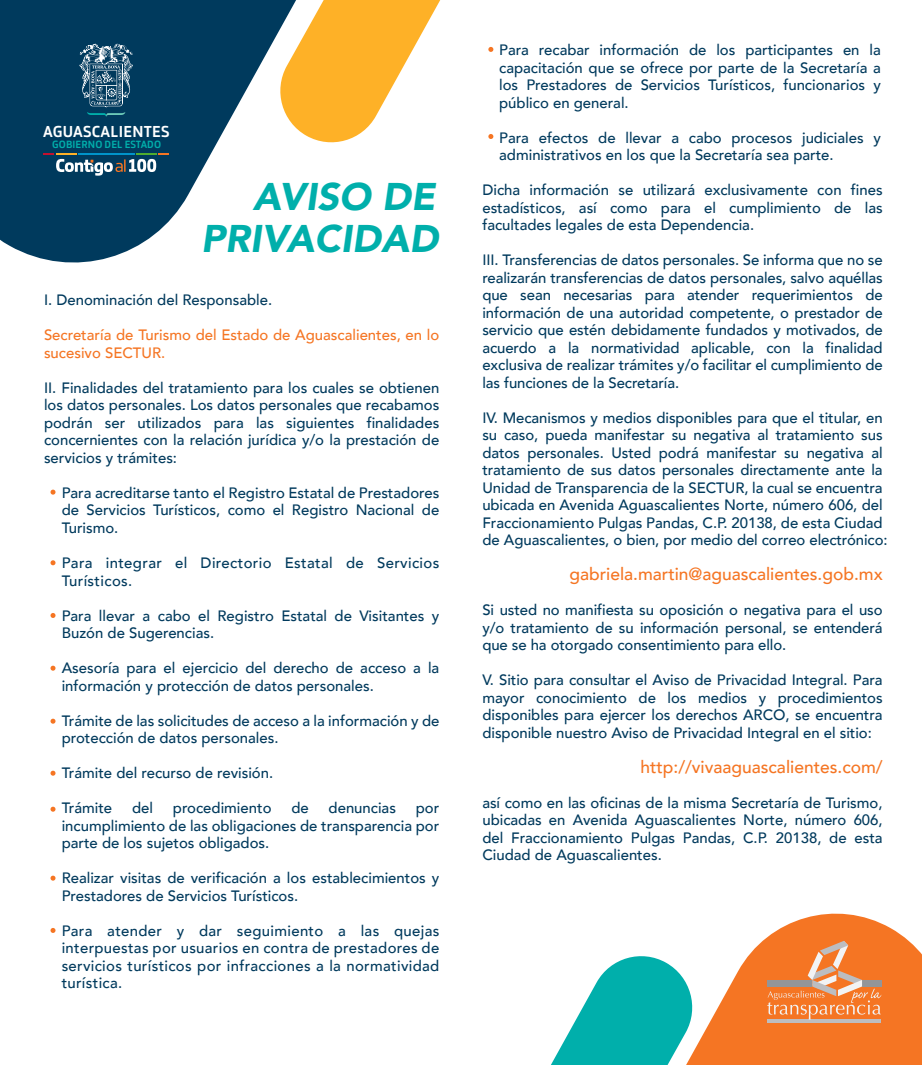
<style>
.page{position:relative;width:922px;height:1065px;background:#fff}
.page>*{position:absolute;margin:0;border:0;box-sizing:border-box;transform-origin:0 0}
.t1{font:italic 900 38.5px/42.5px "Avenir";color:#00afab;text-align:right}
.t2{font:500 17.5px "Avenir";color:#f57523}
.t3{font:700 16.7px "Bronkoh";letter-spacing:.02em;color:#fff}
.t4{font:500 15px/17.5px "Avenir";color:#003a5d;text-align:justify}
.t5{font:500 15px/17.5px "Avenir";color:#f57523}
.t6{font:500 15px/17.5px "Avenir";letter-spacing:.025em;color:#003a5d}
.t7{font:700 11.05px "Bronkoh";letter-spacing:.015em;color:#00afab}
</style>
<div class="page">
<svg style="left:0;top:0;width:273px;height:263px;fill:#003a5d"></svg>
<svg style="left:273px;top:0;width:168px;height:143px"></svg>
<svg style="left:551px;top:913px;width:370px;height:152px"></svg>
<svg style="left:79px;top:44px;width:54px;height:73px;background:#3d6a84"></svg>
<svg style="left:43px;top:153px;width:126px;height:23px;background:#426b7f"></svg>
<hr style="left:767px;top:1019px;width:114px;height:4px;background:#bcbdc0">
<svg style="left:767px;top:941px;width:114px;height:79px;background:#eb8a4d"></svg>
<svg style="left:50px;top:490px;width:5px;height:5px"></svg>
<svg style="left:50px;top:560px;width:5px;height:5px"></svg>
<svg style="left:50px;top:613px;width:5px;height:5px"></svg>
<svg style="left:50px;top:666px;width:5px;height:5px"></svg>
<svg style="left:50px;top:719px;width:5px;height:5px"></svg>
<svg style="left:50px;top:771px;width:5px;height:5px"></svg>
<svg style="left:50px;top:807px;width:5px;height:5px"></svg>
<svg style="left:50px;top:876px;width:5px;height:5px"></svg>
<svg style="left:50px;top:928px;width:5px;height:5px"></svg>
<svg style="left:488px;top:47px;width:5px;height:5px"></svg>
<svg style="left:488px;top:134px;width:5px;height:5px"></svg>
<p class="t3" style="left:43px;top:122px;width:128px">AGUASCALIENTES</p>
<p class="t7" style="left:52px;top:138px;width:110px">GOBIERNO DEL ESTADO</p>
<h1 class="t1" style="left:201px;top:175px;width:239px">AVISO DE<br>PRIVACIDAD</h1>
<p class="t4" style="left:44px;top:291px;width:230px">I. Denominación del Responsable.</p>
<p class="t5" style="left:44px;top:326px;width:397px">Secretaría de Turismo del Estado de Aguascalientes, en lo sucesivo SECTUR.</p>
<p class="t4" style="left:44px;top:378px;width:397px">II. Finalidades del tratamiento para los cuales se obtienen los datos personales. Los datos personales que recabamos podrán ser utilizados para las siguientes finalidades concernientes con la relación jurídica y/o la prestación de servicios y trámites:</p>
<p class="t4" style="left:62px;top:483px;width:379px">Para acreditarse tanto el Registro Estatal de Prestadores de Servicios Turísticos, como el Registro Nacional de Turismo.</p>
<p class="t6" style="left:62px;top:553px;width:379px">Para integrar el Directorio Estatal de Servicios<br>Turísticos.</p>
<p class="t4" style="left:62px;top:606px;width:379px">Para llevar a cabo el Registro Estatal de Visitantes y<br>Buzón de Sugerencias.</p>
<p class="t4" style="left:62px;top:658px;width:379px">Asesoría para el ejercicio del derecho de acceso a la información y protección de datos personales.</p>
<p class="t4" style="left:62px;top:711px;width:379px">Trámite de las solicitudes de acceso a la información y de protección de datos personales.</p>
<p class="t4" style="left:62px;top:763px;width:213px">Trámite del recurso de revisión.</p>
<p class="t4" style="left:62px;top:798px;width:52px">Trámite</p>
<p class="t4" style="left:132px;top:798px;width:22px">del</p>
<p class="t4" style="left:173px;top:798px;width:100px">procedimiento</p>
<p class="t4" style="left:291px;top:798px;width:19px">de</p>
<p class="t4" style="left:328px;top:798px;width:69px">denuncias</p>
<p class="t4" style="left:62px;top:798px;width:379px;text-indent:354px">por incumplimiento de las obligaciones de transparencia por parte de los sujetos obligados.</p>
<p class="t4" style="left:62px;top:868px;width:379px">Realizar visitas de verificación a los establecimientos y<br>Prestadores de Servicios Turísticos.</p>
<p class="t4" style="left:62px;top:921px;width:379px">Para atender y dar seguimiento a las quejas interpuestas por usuarios en contra de prestadores de servicios turísticos por infracciones a la normatividad turística.</p>
<p class="t4" style="left:499px;top:40px;width:383px">Para recabar información de los participantes en la capacitación que se ofrece por parte de la Secretaría a los Prestadores de Servicios Turísticos, funcionarios y público en general.</p>
<p class="t4" style="left:499px;top:128px;width:383px">Para efectos de llevar a cabo procesos judiciales y administrativos en los que la Secretaría sea parte.</p>
<p class="t4" style="left:482px;top:180px;width:402px">Dicha información se utilizará exclusivamente con fines estadísticos, así como para el cumplimiento de las facultades legales de esta Dependencia.</p>
<p class="t4" style="left:482px;top:250px;width:402px">III. Transferencias de datos personales. Se informa que no se realizarán transferencias de datos personales, salvo aquéllas que sean necesarias para atender requerimientos de información de una autoridad competente, o prestador de servicio que estén debidamente fundados y motivados, de acuerdo a la normatividad aplicable, con la finalidad exclusiva de realizar trámites y/o facilitar el cumplimiento de las funciones de la Secretaría.</p>
<p class="t4" style="left:482px;top:408px;width:406px;text-align:left">IV. Mecanismos y medios disponibles para que el titular, en su caso, pueda manifestar su negativa al tratamiento sus datos personales. Usted podrá manifestar su negativa al tratamiento de sus datos personales directamente ante la Unidad de Transparencia de la SECTUR, la cual se encuentra ubicada en Avenida Aguascalientes Norte, número 606, del Fraccionamiento Pulgas Pandas, C.P. 20138, de esta Ciudad de Aguascalientes, o bien, por medio del correo electrónico:</p>
<p class="t2" style="left:569px;top:559px;width:314px">gabriela.martin@aguascalientes.gob.mx</p>
<p class="t4" style="left:482px;top:600px;width:402px">Si usted no manifiesta su oposición o negativa para el uso y/o tratamiento de su información personal, se entenderá que se ha otorgado consentimiento para ello.</p>
<p class="t4" style="left:482px;top:670px;width:402px">V. Sitio para consultar el Aviso de Privacidad Integral. Para mayor conocimiento de los medios y procedimientos disponibles para ejercer los derechos ARCO, se encuentra disponible nuestro Aviso de Privacidad Integral en el sitio:</p>
<p class="t2" style="left:640px;top:751px;width:244px">http://vivaaguascalientes.com/</p>
<p class="t4" style="left:482px;top:793px;width:401px">así como en las oficinas de la misma Secretaría de Turismo, ubicadas en Avenida Aguascalientes Norte, número 606, del Fraccionamiento Pulgas Pandas, C.P. 20138, de esta Ciudad de Aguascalientes.</p>
</div>
